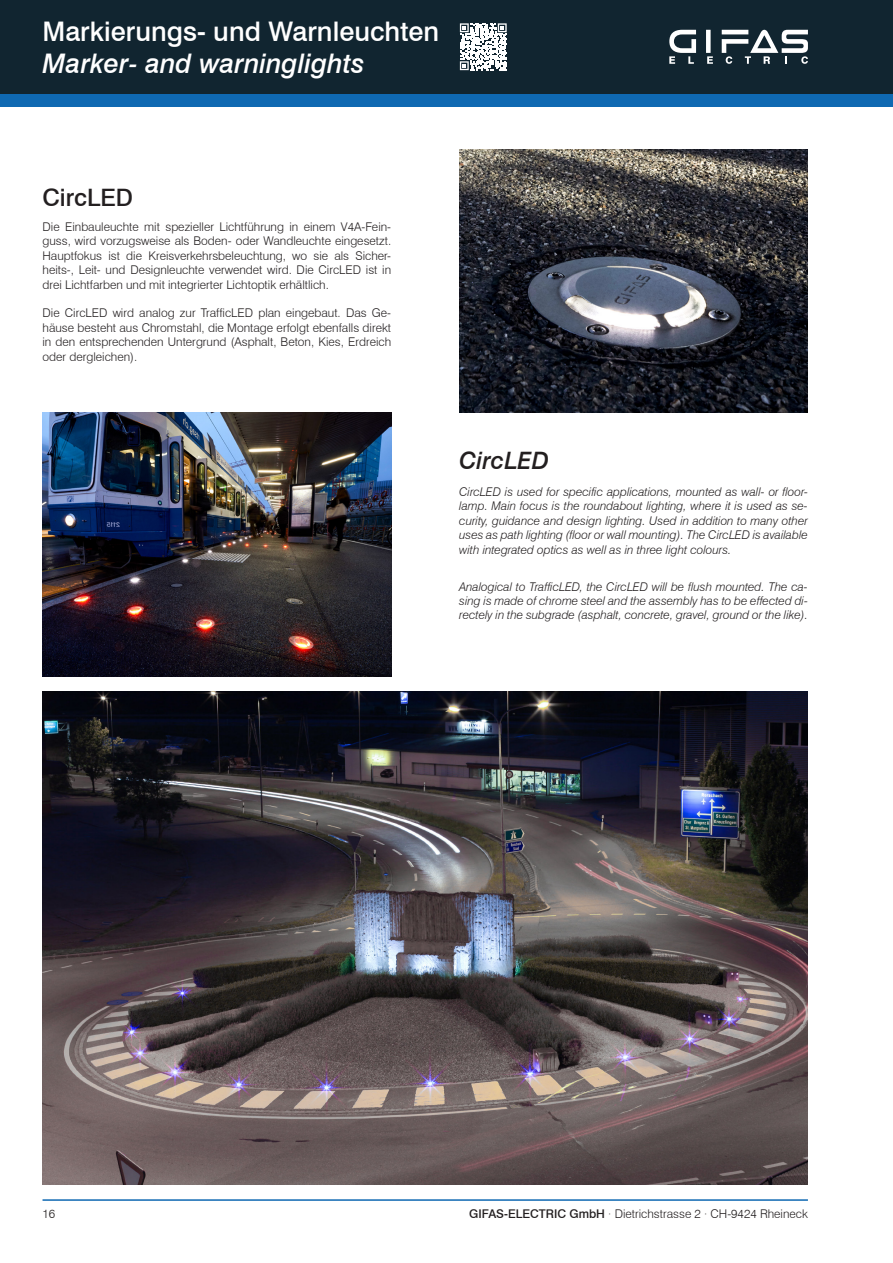
<style>
.page{position:relative;width:893px;height:1263px;background:#fff}
.page>*{position:absolute;margin:0;border:0;box-sizing:border-box;transform-origin:0 0}
.t1{font:500 27px "Swiss 721 BT";color:#fff}
.t2{font:italic 500 27px "Swiss 721 BT";color:#fff}
.t3{font:500 24px "Swiss 721 BT";color:#231f20}
.t4{font:italic 500 24px "Swiss 721 BT";color:#231f20}
.t5{font:300 12px/14.4px "Swiss 721 BT";color:#231f20;text-align:justify}
.t6{font:italic 300 12px/14.4px "Swiss 721 BT";color:#231f20;text-align:justify}
.s1{font-weight:500}
</style>
<div class="page">
<img style="left:43px;top:691px;width:765px;height:493px">
<img style="left:459px;top:150px;width:349px;height:262px">
<img style="left:43px;top:412px;width:348px;height:264px">
<div style="left:0;top:89px;width:893px;height:17px;background:#0f69b2"></div>
<div style="left:0;top:0;width:893px;height:94px;background:#112530"></div>
<div style="left:706px;top:30px;width:5px;height:23px;background:#fff"></div>
<svg style="left:669px;top:30px;width:27px;height:34px"></svg>
<svg style="left:707px;top:56px;width:6px;height:8px"></svg>
<svg style="left:722px;top:30px;width:86px;height:34px"></svg>
<hr style="left:43px;top:1199px;width:765px;height:2px;background:#0f69b2">
<svg style="left:460px;top:23px;width:47px;height:47px"></svg>
<h1 class="t1" style="left:43px;top:15px;width:398px">Markierungs- und Warnleuchten</h1>
<h1 class="t2" style="left:43px;top:47px;width:324px">Marker- and warninglights</h1>
<h2 class="t3" style="left:43px;top:183px;width:92px">CircLED</h2>
<p class="t5" style="left:43px;top:219px;width:350px">Die Einbauleuchte mit spezieller Lichtführung in einem V4A-Fein&shy;guss, wird vorzugsweise als Boden- oder Wandleuchte eingesetzt.<br>Hauptfokus ist die Kreisverkehrsbeleuchtung, wo sie als Sicher&shy;heits-, Leit- und Designleuchte verwendet wird. Die CircLED ist in drei Lichtfarben und mit integrierter Lichtoptik erhältlich.</p>
<p class="t5" style="left:43px;top:306px;width:350px">Die CircLED wird analog zur TrafficLED plan eingebaut. Das Ge&shy;häuse besteht aus Chromstahl, die Montage erfolgt ebenfalls direkt in den entsprechenden Untergrund (Asphalt, Beton, Kies, Erdreich oder dergleichen).</p>
<h2 class="t4" style="left:459px;top:446px;width:92px">CircLED</h2>
<p class="t6" style="left:459px;top:484px;width:350px">CircLED is used for specific applications, mounted as wall- or floor&shy;lamp. Main focus is the roundabout lighting, where it is used as se&shy;curity, guidance and design lighting. Used in addition to many other uses as path lighting (floor or wall mounting). The CircLED is available with integrated optics as well as in three light colours.</p>
<p class="t6" style="left:459px;top:579px;width:350px">Analogical to TrafficLED, the CircLED will be flush mounted. The ca&shy;sing is made of chrome steel and the assembly has to be effected di&shy;rectely in the subgrade (asphalt, concrete, gravel, ground or the like).</p>
<p class="t5" style="left:43px;top:1207px;width:14px">16</p>
<p class="t5" style="left:469px;top:1207px;width:340px"><span class="s1">GIFAS-ELECTRIC GmbH</span> · Dietrichstrasse 2 · CH-9424 Rheineck</p>
</div>
